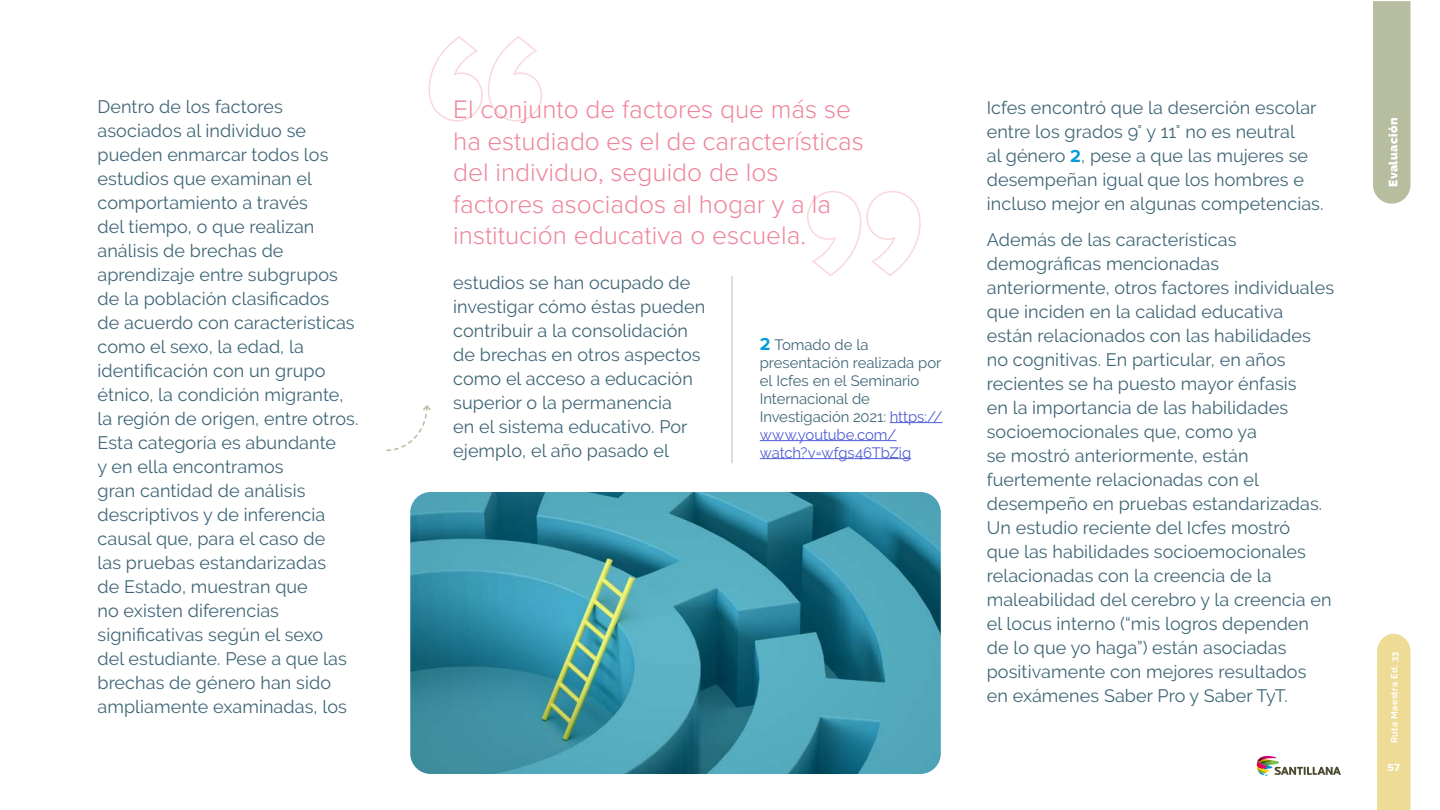
<style>
.page{position:relative;width:1440px;height:810px;background:#fff}
.page>*{position:absolute;margin:0;border:0;box-sizing:border-box;transform-origin:0 0}
.t1{font:300 26.25px/31.5px "Proxima Nova";color:#ef839c}
.t2{font:18px/24px "Raleway";letter-spacing:.005em;color:#3f6677}
.t3{font:15px/18px "Raleway";color:#3f6677}
.t4{font:900 12px "Raleway";letter-spacing:.04em;color:#fff}
.t5{font:700 10.65px "Proxima Nova";color:#fff}
.t6{font:700 9px "Raleway";letter-spacing:.04em;color:#fff}
.s1{font-family:"Proxima Nova";font-weight:700;font-size:18px;color:#009ddc}
.s2{color:#4f5cd6}
.s3{font-family:"Proxima Nova";font-weight:700;color:#009ddc}
</style>
<div class="page">
<svg style="left:428px;top:36px;width:114px;height:86px"></svg>
<svg style="left:807px;top:191px;width:114px;height:85px"></svg>
<img style="left:412px;top:493px;width:527px;height:280px">
<div style="left:409px;top:490px;width:533px;height:286px;border:2px solid #fff;border-radius:21px"></div>
<hr style="left:890px;top:422px;width:52px;height:1px;background:#4f5cd6">
<hr style="left:760px;top:440px;width:137px;height:1px;background:#4f5cd6">
<hr style="left:760px;top:458px;width:151px;height:1px;background:#4f5cd6">
<div style="left:1377px;top:634px;width:34px;height:176px;background:#eedc96"></div>
<svg style="left:1256px;top:755px;width:85px;height:21px"></svg>
<div style="left:1373px;top:1px;width:38px;height:203px;background:#b7bea0"></div>
<svg style="left:386px;top:405px;width:45px;height:46px"></svg>
<hr style="left:732px;top:276px;width:1px;height:187px;background:#b7bea0">
<p class="t2" style="left:98px;top:94px;width:262px">Dentro de los factores asociados al individuo se pueden enmarcar todos los estudios que examinan el comportamiento a través<br>del tiempo, o que realizan análisis de brechas de aprendizaje entre subgrupos de la población clasificados<br>de acuerdo con características como el sexo, la edad, la identificación con un grupo étnico, la condición migrante, la región de origen, entre otros.<br>Esta categoría es abundante<br>y en ella encontramos<br>gran cantidad de análisis descriptivos y de inferencia causal que, para el caso de<br>las pruebas estandarizadas<br>de Estado, muestran que<br>no existen diferencias significativas según el sexo<br>del estudiante. Pese a que las brechas de género han sido ampliamente examinadas, los</p>
<h1 class="t1" style="left:453px;top:92px;width:412px">El conjunto de factores que más se ha estudiado es el de características del individuo, seguido de los factores asociados al hogar y a la institución educativa o escuela.</h1>
<p class="t2" style="left:453px;top:271px;width:254px">estudios se han ocupado de investigar cómo éstas pueden contribuir a la consolidación de brechas en otros aspectos como el acceso a educación superior o la permanencia<br>en el sistema educativo. Por ejemplo, el año pasado el</p>
<p class="t3" style="left:760px;top:335px;width:184px"><span class="s1">2</span> Tomado de la presentación realizada por el Icfes en el Seminario<br>Internacional de<br>Investigación 2021: <span class="s2">https:// www.youtube.com/ watch?v=wfgs46TbZig</span></p>
<p class="t2" style="left:987px;top:96px;width:338px">Icfes encontró que la deserción escolar entre los grados 9° y 11° no es neutral<br>al género <span class="s3">2</span>, pese a que las mujeres se desempeñan igual que los hombres e incluso mejor en algunas competencias.</p>
<p class="t2" style="left:987px;top:228px;width:349px">Además de las características demográficas mencionadas anteriormente, otros factores individuales que inciden en la calidad educativa<br>están relacionados con las habilidades no cognitivas. En particular, en años recientes se ha puesto mayor énfasis<br>en la importancia de las habilidades socioemocionales que, como ya<br>se mostró anteriormente, están fuertemente relacionadas con el desempeño en pruebas estandarizadas.<br>Un estudio reciente del Icfes mostró<br>que las habilidades socioemocionales relacionadas con la creencia de la maleabilidad del cerebro y la creencia en el locus interno (“mis logros dependen de lo que yo haga”) están asociadas positivamente con mejores resultados<br>en exámenes Saber Pro y Saber TyT.</p>
<p class="t4" style="left:1386px;top:187px;width:71px;rotate:-90deg">Evaluación</p>
<p class="t6" style="left:1389px;top:743px;width:92px;rotate:-90deg">Ruta Maestra Ed. 33</p>
<p class="t5" style="left:1388px;top:759px;width:14px">57</p>
</div>
